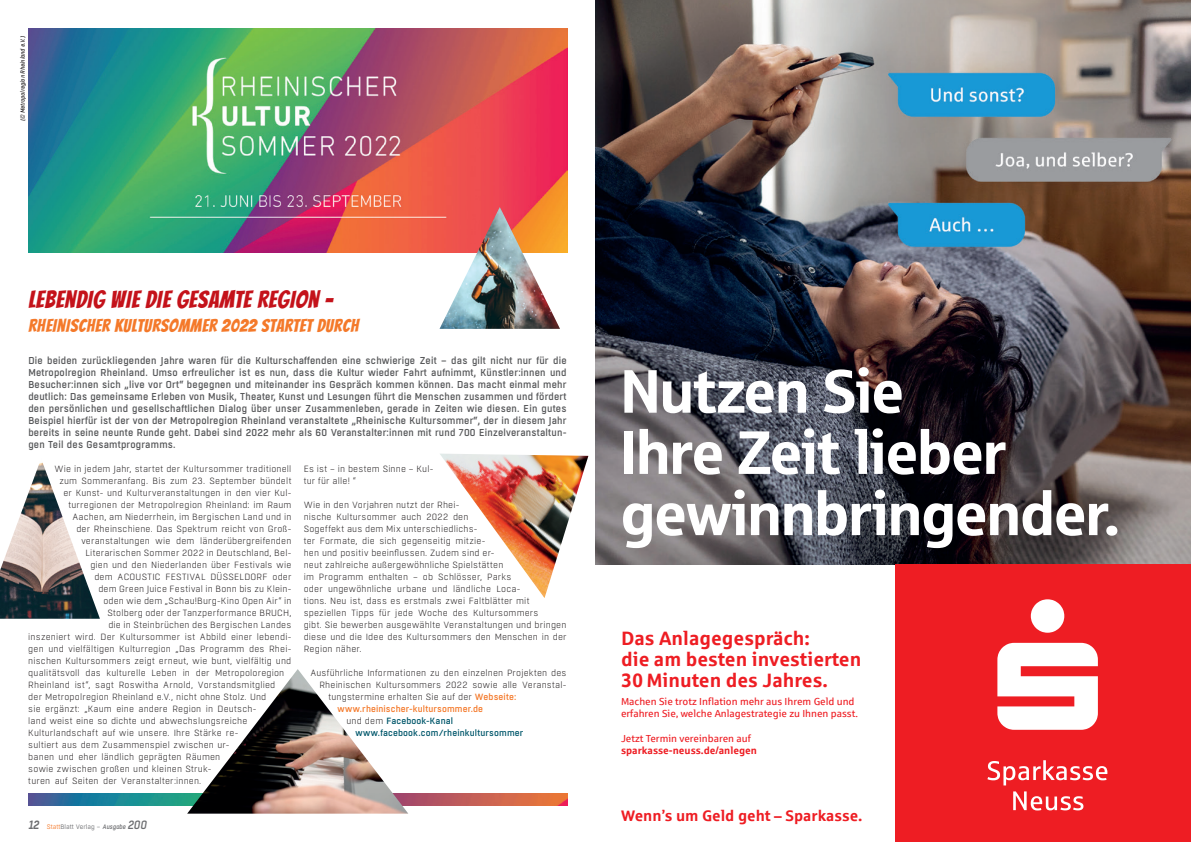
<style>
.page{position:relative;width:1191px;height:842px;background:#fff}
.page>*{position:absolute;margin:0;border:0;box-sizing:border-box;transform-origin:0 0}
.t1{font:61.2px/61.2px "Sparkasse Head";color:#fff}
.t2{font:24px "Bangers";letter-spacing:.035em;color:#c4121a}
.t3{font:700 19.4px/21.3px "Sparkasse Rg";color:#ee1d23}
.t4{font:18px "Bangers";letter-spacing:.03em;color:#f4792a}
.t5{font:700 15.3px "Sparkasse Rg";color:#ee1d23}
.t6{font:10.2px/12.2px "Sparkasse Rg";color:#ee1d23}
.t7{font:700 10.2px "Sparkasse Rg";color:#ee1d23}
.t8{font:500 10px/12px "Boxed";letter-spacing:.02em;color:#57585a;text-align:justify}
.t9{font:300 9px/12px "Boxed";letter-spacing:.015em;color:#231f20}
.t10{font:500 9px "Boxed";letter-spacing:.015em;color:#00576b}
.t11{font:500 9px "Boxed";letter-spacing:.01em;color:#f4792a}
.t12{font:6.5px "Boxed";color:#6c6d70}
.t13{font:italic 500 6px "Boxed";color:#231f20}
.s1{font-weight:500;color:#f4792a}
.s2{font-weight:300;color:#231f20}
.s3{font-weight:600;font-style:italic;font-size:12px}
.s4{color:#f4792a}
.s5{font-weight:500;font-style:italic}
.s6{font-weight:500;font-style:italic;font-size:12px}
</style>
<div class="page">
<img style="left:595px;top:0;width:596px;height:564px">
<div style="left:895px;top:564px;width:296px;height:278px;background:#ee1d23"></div>
<svg style="left:1013px;top:791px;width:70px;height:19px"></svg>
<svg style="left:987px;top:760px;width:120px;height:25px"></svg>
<svg style="left:997px;top:599px;width:100px;height:131px"></svg>
<img style="left:28px;top:28px;width:539px;height:224px">
<img style="left:28px;top:794px;width:539px;height:11px">
<img style="left:439px;top:207px;width:121px;height:122px">
<img style="left:187px;top:669px;width:221px;height:145px">
<img style="left:0;top:462px;width:100px;height:157px">
<img style="left:440px;top:454px;width:148px;height:144px">
<p class="t13" style="left:19px;top:121px;width:86px;rotate:-90deg">(© Metropolregion Rheinland e.V.)</p>
<h2 class="t2" style="left:28px;top:281px;width:306px">LEBENDIG WIE DIE GESAMTE REGION -</h2>
<h3 class="t4" style="left:28px;top:312px;width:331px">RHEINISCHER KULTURSOMMER 2022 STARTET DURCH</h3>
<p class="t8" style="left:28px;top:355px;width:540px">Die beiden zurückliegenden Jahre waren für die Kulturschaffenden eine schwierige Zeit – das gilt nicht nur für die Metropolregion Rheinland. Umso erfreulicher ist es nun, dass die Kultur wieder Fahrt aufnimmt, Künstler:innen und Besucher:innen sich „live vor Ort“ begegnen und miteinander ins Gespräch kommen können. Das macht einmal mehr deutlich: Das gemeinsame Erleben von Musik, Theater, Kunst und Lesungen führt die Menschen zusammen und fördert den persönlichen und gesellschaftlichen Dialog über unser Zusammenleben, gerade in Zeiten wie diesen. Ein gutes Beispiel hierfür ist der von der Metropolregion Rheinland veranstaltete „Rheinische Kultursommer“, der in diesem Jahr bereits in seine neunte Runde geht. Dabei sind 2022 mehr als 60 Veranstalter:innen mit rund 700 Einzelveranstaltun&shy;gen Teil des Gesamtprogramms.</p>
<p class="t9" style="left:54px;top:463px;width:238px">Wie in jedem Jahr, startet der Kultursommer traditionell</p>
<p class="t9" style="left:59px;top:475px;width:234px">zum Sommeranfang. Bis zum 23. September bündelt</p>
<p class="t9" style="left:63px;top:487px;width:229px">er Kunst- und Kulturveranstaltungen in den vier Kul-</p>
<p class="t9" style="left:68px;top:499px;width:225px">turregionen der Metropolregion Rheinland: im Raum</p>
<p class="t9" style="left:72px;top:511px;width:221px">Aachen, am Niederrhein, im Bergischen Land und in</p>
<p class="t9" style="left:76px;top:523px;width:217px">der Rheinschiene. Das Spektrum reicht von Groß-</p>
<p class="t9" style="left:81px;top:535px;width:211px">veranstaltungen wie dem länderübergreifenden</p>
<p class="t9" style="left:85px;top:547px;width:208px">Literarischen Sommer 2022 in Deutschland, Bel-</p>
<p class="t9" style="left:90px;top:559px;width:203px">gien und den Niederlanden über Festivals wie</p>
<p class="t9" style="left:94px;top:571px;width:198px">dem ACOUSTIC FESTIVAL DÜSSELDORF oder</p>
<p class="t9" style="left:98px;top:583px;width:194px">dem Green Juice Festival in Bonn bis zu Klein-</p>
<p class="t9" style="left:103px;top:595px;width:190px">oden wie dem „Schau!Burg-Kino Open Air“ in</p>
<p class="t9" style="left:107px;top:607px;width:186px">Stolberg oder der Tanzperformance BRUCH,</p>
<p class="t9" style="left:108px;top:619px;width:185px">die in Steinbrüchen des Bergischen Landes</p>
<p class="t9" style="left:28px;top:631px;width:264px">inszeniert wird. Der Kultursommer ist Abbild einer lebendi-</p>
<p class="t9" style="left:28px;top:643px;width:264px">gen und vielfältigen Kulturregion „Das Programm des Rhei-</p>
<p class="t9" style="left:28px;top:655px;width:265px">nischen Kultursommers zeigt erneut, wie bunt, vielfältig und</p>
<p class="t9" style="left:28px;top:667px;width:257px">qualitätsvoll das kulturelle Leben in der Metropoloregion</p>
<p class="t9" style="left:28px;top:679px;width:249px">Rheinland ist“, sagt Roswitha Arnold, Vorstandsmitglied</p>
<p class="t9" style="left:28px;top:691px;width:240px">der Metropolregion Rheinland e.V., nicht ohne Stolz. Und</p>
<p class="t9" style="left:28px;top:703px;width:229px">sie ergänzt: „Kaum eine andere Region in Deutsch-</p>
<p class="t9" style="left:28px;top:715px;width:220px">land weist eine so dichte und abwechslungsreiche</p>
<p class="t9" style="left:28px;top:727px;width:211px">Kulturlandschaft auf wie unsere. Ihre Stärke re-</p>
<p class="t9" style="left:28px;top:739px;width:202px">sultiert aus dem Zusammenspiel zwischen ur-</p>
<p class="t9" style="left:28px;top:751px;width:194px">banen und eher ländlich geprägten Räumen</p>
<p class="t9" style="left:28px;top:763px;width:184px">sowie zwischen großen und kleinen Struk-</p>
<p class="t9" style="left:28px;top:775px;width:174px">turen auf Seiten der Veranstalter:innen.</p>
<p class="t9" style="left:304px;top:463px;width:131px">Es ist – in bestem Sinne – Kul&shy;tur für alle! “</p>
<p class="t9" style="left:304px;top:499px;width:264px">Wie in den Vorjahren nutzt der Rhei-<br>nische Kultursommer auch 2022 den<br>Sogeffekt aus dem Mix unterschiedlichs-<br>ter Formate, die sich gegenseitig mitzie-<br>hen und positiv beeinflussen. Zudem sind er-<br>neut zahlreiche außergewöhnliche Spielstätten<br>im Programm enthalten – ob Schlösser, Parks<br>oder ungewöhnliche urbane und ländliche Loca-<br>tions. Neu ist, dass es erstmals zwei Faltblätter mit speziellen Tipps für jede Woche des Kultursommers<br>gibt. Sie bewerben ausgewählte Veranstaltungen und bringen diese und die Idee des Kultursommers den Menschen in der Region näher.</p>
<p class="t9" style="left:310px;top:667px;width:258px">Ausführliche Informationen zu den einzelnen Projekten des</p>
<p class="t9" style="left:319px;top:679px;width:248px">Rheinischen Kultursommers 2022 sowie alle Veranstal-</p>
<p class="t9" style="left:328px;top:691px;width:189px">tungstermine erhalten Sie auf der <span class="s1">Webseite:</span></p>
<p class="t11" style="left:337px;top:703px;width:147px">www.rheinischer-kultursommer.de</p>
<p class="t10" style="left:346px;top:715px;width:108px"><span class="s2">und dem</span> Facebook-Kanal</p>
<p class="t10" style="left:355px;top:727px;width:169px">www.facebook.com/rheinkultursommer</p>
<p class="t12" style="left:28px;top:822px;width:119px"><span class="s3">12</span> <span class="s4">Statt</span>Blatt Verlag – <span class="s5">Ausgabe</span> <span class="s6">200</span></p>
<h1 class="t1" style="left:621px;top:358px;width:500px">Nutzen Sie<br>Ihre Zeit lieber gewinnbringender.</h1>
<h3 class="t3" style="left:621px;top:627px;width:242px">Das Anlagegespräch:<br>die am besten investierten<br>30 Minuten des Jahres.</h3>
<p class="t6" style="left:621px;top:695px;width:238px">Machen Sie trotz Inflation mehr aus Ihrem Geld und erfahren Sie, welche Anlagestrategie zu Ihnen passt.</p>
<p class="t6" style="left:621px;top:732px;width:131px">Jetzt Termin vereinbaren auf</p>
<p class="t7" style="left:621px;top:744px;width:137px">sparkasse-neuss.de/anlegen</p>
<h3 class="t5" style="left:621px;top:806px;width:243px">Wenn’s um Geld geht – Sparkasse.</h3>
</div>
